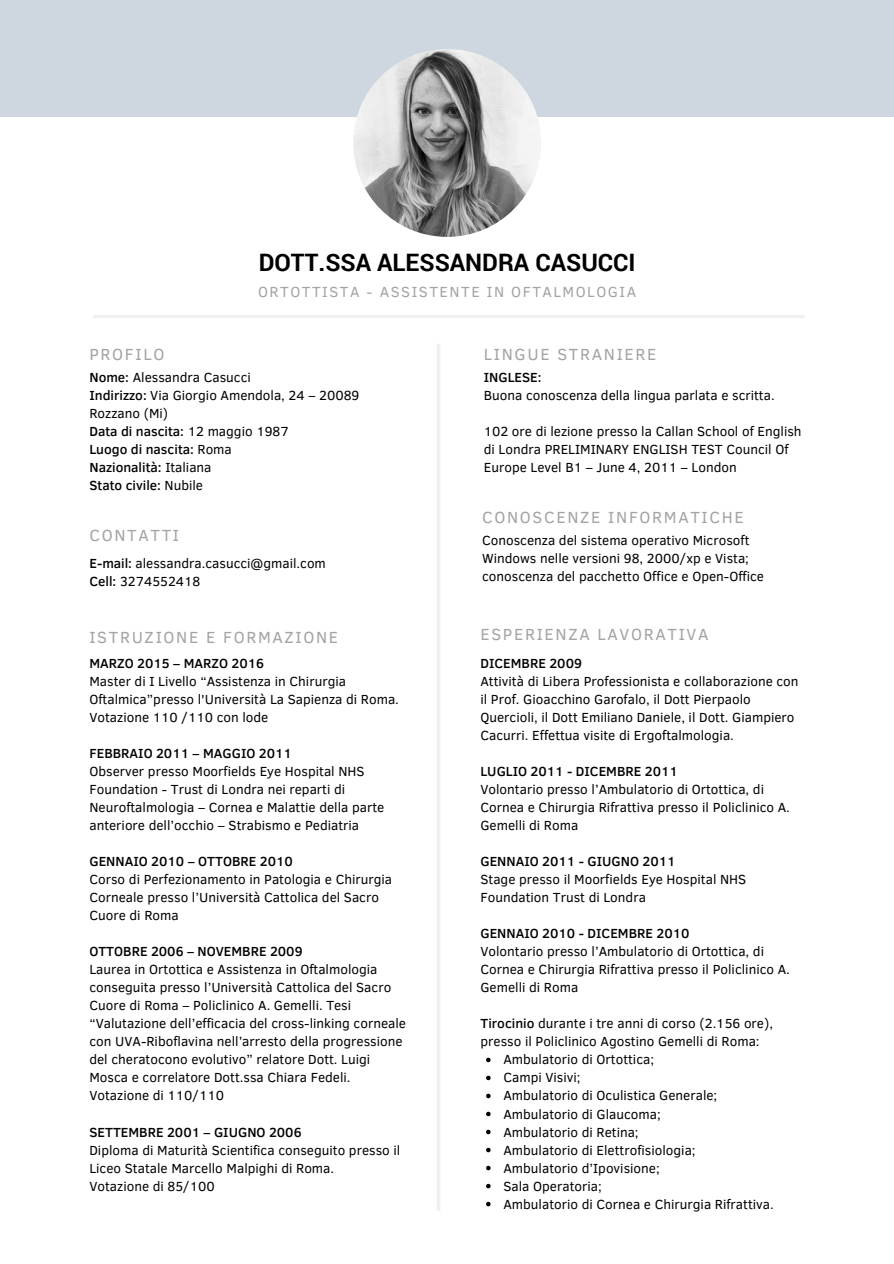
<style>
.page{position:relative;width:894px;height:1264px;background:#fff}
.page>*{position:absolute;margin:0;border:0;box-sizing:border-box;transform-origin:0 0}
.t1{font:700 24px "Roboto";color:#000}
.t2{font:16.5px "Clear Sans";letter-spacing:.1em;color:#a4a4a4}
.t3{font:15px "Clear Sans";letter-spacing:.1em;color:#a4a4a4}
.t4{font:13.5px/18px "Clear Sans";color:#000}
.t5{font:500 13.5px "Clear Sans";color:#000}
.s1{font-weight:500}
.s2{font-weight:400}
</style>
<div class="page">
<hr style="left:437px;top:344px;width:3px;height:866px;background:#eff0f2">
<div style="left:0;top:0;width:893px;height:117px;background:#ced7df"></div>
<img style="left:353px;top:49px;width:188px;height:188px;border-radius:50%">
<hr style="left:93px;top:315px;width:711px;height:3px;background:#eff0f2">
<svg style="left:486px;top:1057px;width:4px;height:5px"></svg>
<svg style="left:486px;top:1075px;width:4px;height:5px"></svg>
<svg style="left:486px;top:1093px;width:4px;height:5px"></svg>
<svg style="left:486px;top:1111px;width:4px;height:5px"></svg>
<svg style="left:486px;top:1129px;width:4px;height:5px"></svg>
<svg style="left:486px;top:1147px;width:4px;height:5px"></svg>
<svg style="left:486px;top:1165px;width:4px;height:5px"></svg>
<svg style="left:486px;top:1183px;width:4px;height:5px"></svg>
<svg style="left:486px;top:1201px;width:4px;height:5px"></svg>
<p class="t2" style="left:89px;top:342px;width:76px">PROFILO</p>
<p class="t1" style="left:259px;top:246px;width:378px">DOTT.SSA ALESSANDRA CASUCCI</p>
<p class="t3" style="left:258px;top:281px;width:379px">ORTOTTISTA - ASSISTENTE IN OFTALMOLOGIA</p>
<p class="t2" style="left:483px;top:342px;width:174px">LINGUE STRANIERE</p>
<p class="t4" style="left:89px;top:368px;width:163px"><span class="s1">Nome:</span> Alessandra Casucci</p>
<p class="t4" style="left:89px;top:386px;width:271px"><span class="s1">Indirizzo:</span> Via Giorgio Amendola, 24 – 20089<br>Rozzano (Mi)</p>
<p class="t5" style="left:89px;top:422px;width:201px">Data di nascita: <span class="s2">12 maggio 1987</span></p>
<p class="t5" style="left:89px;top:440px;width:144px">Luogo di nascita: <span class="s2">Roma</span></p>
<p class="t5" style="left:89px;top:458px;width:124px">Nazionalità: <span class="s2">Italiana</span></p>
<p class="t5" style="left:89px;top:476px;width:115px">Stato civile: <span class="s2">Nubile</span></p>
<p class="t2" style="left:89px;top:523px;width:91px">CONTATTI</p>
<p class="t4" style="left:89px;top:554px;width:238px"><span class="s1">E-mail:</span> alessandra.casucci@gmail.com</p>
<p class="t4" style="left:89px;top:572px;width:112px"><span class="s1">Cell:</span> 3274552418</p>
<p class="t5" style="left:483px;top:368px;width:59px">INGLESE:</p>
<p class="t4" style="left:483px;top:386px;width:292px">Buona conoscenza della lingua parlata e scritta.</p>
<p class="t4" style="left:483px;top:422px;width:319px">102 ore di lezione presso la Callan School of English di Londra PRELIMINARY ENGLISH TEST Council Of<br>Europe Level B1 – June 4, 2011 – London</p>
<p class="t2" style="left:482px;top:505px;width:263px">CONOSCENZE INFORMATICHE</p>
<p class="t4" style="left:482px;top:530px;width:283px">Conoscenza del sistema operativo Microsoft<br>Windows nelle versioni 98, 2000/xp e Vista; conoscenza del pacchetto Office e Open-Office</p>
<p class="t2" style="left:89px;top:625px;width:250px">ISTRUZIONE E FORMAZIONE</p>
<p class="t2" style="left:480px;top:622px;width:229px">ESPERIENZA LAVORATIVA</p>
<p class="t5" style="left:89px;top:653px;width:176px">MARZO 2015 – MARZO 2016</p>
<p class="t4" style="left:89px;top:671px;width:311px">Master di I Livello “Assistenza in Chirurgia<br>Oftalmica”presso l'Università La Sapienza di Roma.<br>Votazione 110 /110 con lode</p>
<p class="t5" style="left:89px;top:743px;width:204px">FEBBRAIO 2011 – MAGGIO 2011</p>
<p class="t4" style="left:89px;top:761px;width:296px">Observer presso Moorfields Eye Hospital NHS Foundation - Trust di Londra nei reparti di Neuroftalmologia – Cornea e Malattie della parte anteriore dell’occhio – Strabismo e Pediatria</p>
<p class="t5" style="left:89px;top:851px;width:205px">GENNAIO 2010 – OTTOBRE 2010</p>
<p class="t4" style="left:89px;top:869px;width:304px">Corso di Perfezionamento in Patologia e Chirurgia<br>Corneale presso l’Università Cattolica del Sacro<br>Cuore di Roma</p>
<p class="t5" style="left:89px;top:941px;width:214px">OTTOBRE 2006 – NOVEMBRE 2009</p>
<p class="t4" style="left:89px;top:959px;width:318px">Laurea in Ortottica e Assistenza in Oftalmologia conseguita presso l’Università Cattolica del Sacro Cuore di Roma – Policlinico A. Gemelli. Tesi “Valutazione dell’efficacia del cross-linking corneale con UVA-Riboflavina nell’arresto della progressione del cheratocono evolutivo” relatore Dott. Luigi Mosca e correlatore Dott.ssa Chiara Fedeli.<br>Votazione di 110/110</p>
<p class="t5" style="left:89px;top:1121px;width:213px">SETTEMBRE 2001 – GIUGNO 2006</p>
<p class="t4" style="left:89px;top:1140px;width:312px">Diploma di Maturità Scientifica conseguito presso il<br>Liceo Statale Marcello Malpighi di Roma.</p>
<p class="t4" style="left:89px;top:1176px;width:127px">Votazione di 85/100</p>
<p class="t5" style="left:480px;top:653px;width:103px">DICEMBRE 2009</p>
<p class="t4" style="left:480px;top:671px;width:319px">Attività di Libera Professionista e collaborazione con il Prof. Gioacchino Garofalo, il Dott Pierpaolo Quercioli, il Dott Emiliano Daniele, il Dott. Giampiero Cacurri. Effettua visite di Ergoftalmologia.</p>
<p class="t5" style="left:480px;top:761px;width:199px">LUGLIO 2011 - DICEMBRE 2011</p>
<p class="t4" style="left:480px;top:779px;width:311px">Volontario presso l’Ambulatorio di Ortottica, di<br>Cornea e Chirurgia Rifrattiva presso il Policlinico A.<br>Gemelli di Roma</p>
<p class="t5" style="left:480px;top:851px;width:197px">GENNAIO 2011 - GIUGNO 2011</p>
<p class="t4" style="left:480px;top:869px;width:267px">Stage presso il Moorfields Eye Hospital NHS<br>Foundation Trust di Londra</p>
<p class="t5" style="left:480px;top:923px;width:210px">GENNAIO 2010 - DICEMBRE 2010</p>
<p class="t4" style="left:480px;top:941px;width:311px">Volontario presso l’Ambulatorio di Ortottica, di<br>Cornea e Chirurgia Rifrattiva presso il Policlinico A.<br>Gemelli di Roma</p>
<p class="t4" style="left:480px;top:1013px;width:294px"><span class="s1">Tirocinio</span> durante i tre anni di corso (2.156 ore), presso il Policlinico Agostino Gemelli di Roma:</p>
<p class="t4" style="left:503px;top:1049px;width:152px">Ambulatorio di Ortottica;</p>
<p class="t4" style="left:503px;top:1068px;width:79px">Campi Visivi;</p>
<p class="t4" style="left:503px;top:1086px;width:215px">Ambulatorio di Oculistica Generale;</p>
<p class="t4" style="left:503px;top:1104px;width:159px">Ambulatorio di Glaucoma;</p>
<p class="t4" style="left:503px;top:1122px;width:137px">Ambulatorio di Retina;</p>
<p class="t4" style="left:503px;top:1140px;width:193px">Ambulatorio di Elettrofisiologia;</p>
<p class="t4" style="left:503px;top:1158px;width:158px">Ambulatorio d’Ipovisione;</p>
<p class="t4" style="left:503px;top:1176px;width:100px">Sala Operatoria;</p>
<p class="t4" style="left:503px;top:1194px;width:272px">Ambulatorio di Cornea e Chirurgia Rifrattiva.</p>
</div>
